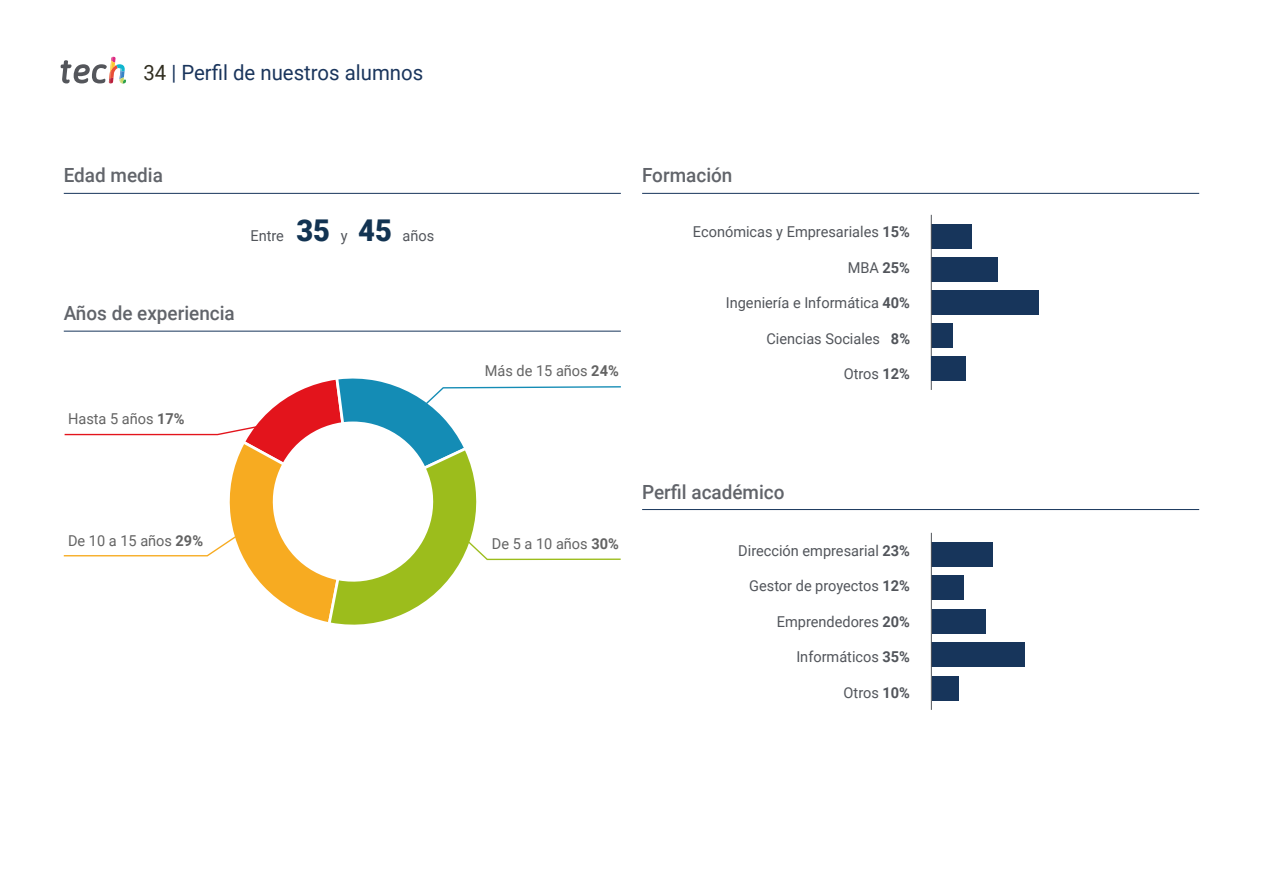
<style>
.page{position:relative;width:1263px;height:893px;background:#fff}
.page>*{position:absolute;margin:0;border:0;box-sizing:border-box;transform-origin:0 0}
.t1{font:21px "Roboto";color:#1a355c}
.t2{font:500 19.5px "Roboto";color:#61646a}
.t3{font:15px "Roboto";color:#52555b}
.t4{font:15px "Roboto";color:#636363}
.s1{color:#312e20}
.s2{font-weight:900;font-size:30px;color:#123352}
.s3{font-weight:700}
</style>
<div class="page">
<svg style="left:61px;top:57px;width:65px;height:27px"></svg>
<div style="left:932px;top:323px;width:21px;height:25px;background:#17355b"></div>
<div style="left:931px;top:643px;width:94px;height:24px;background:#17355b"></div>
<div style="left:931px;top:290px;width:107px;height:25px;background:#17355b"></div>
<div style="left:931px;top:576px;width:32px;height:24px;background:#17355b"></div>
<hr style="left:64px;top:193px;width:557px;height:1px;background:#17355b">
<hr style="left:642px;top:509px;width:557px;height:1px;background:#17355b">
<div style="left:931px;top:542px;width:61px;height:24px;background:#17355b"></div>
<div style="left:932px;top:609px;width:53px;height:24px;background:#17355b"></div>
<hr style="left:931px;top:533px;width:1px;height:177px;background:#52555b">
<hr style="left:642px;top:193px;width:557px;height:1px;background:#17355b">
<div style="left:931px;top:224px;width:40px;height:24px;background:#17355b"></div>
<div style="left:931px;top:257px;width:67px;height:24px;background:#17355b"></div>
<hr style="left:931px;top:215px;width:1px;height:175px;background:#52555b">
<hr style="left:64px;top:331px;width:557px;height:1px;background:#17355b">
<svg style="left:64px;top:378px;width:557px;height:247px"></svg>
<div style="left:931px;top:357px;width:35px;height:24px;background:#17355b"></div>
<div style="left:932px;top:676px;width:26px;height:24px;background:#17355b"></div>
<h1 class="t1" style="left:144px;top:57px;width:281px"><span class="s1">34</span> | Perfil de nuestros alumnos</h1>
<h2 class="t2" style="left:64px;top:161px;width:101px">Edad media</h2>
<p class="t3" style="left:250px;top:225px;width:185px">Entre <span class="s2">35</span> y <span class="s2">45</span> años</p>
<h2 class="t2" style="left:64px;top:300px;width:173px">Años de experiencia</h2>
<p class="t4" style="left:68px;top:408px;width:118px">Hasta 5 años <span class="s3">17%</span></p>
<p class="t4" style="left:485px;top:360px;width:135px">Más de 15 años <span class="s3">24%</span></p>
<p class="t4" style="left:68px;top:530px;width:137px">De 10 a 15 años <span class="s3">29%</span></p>
<p class="t4" style="left:492px;top:533px;width:128px">De 5 a 10 años <span class="s3">30%</span></p>
<h2 class="t2" style="left:642px;top:161px;width:92px">Formación</h2>
<p class="t3" style="left:693px;top:221px;width:219px">Económicas y Empresariales <span class="s3">15%</span></p>
<p class="t3" style="left:848px;top:257px;width:64px">MBA <span class="s3">25%</span></p>
<p class="t3" style="left:726px;top:292px;width:186px">Ingeniería e Informática <span class="s3">40%</span></p>
<p class="t3" style="left:766px;top:328px;width:145px">Ciencias Sociales <span class="s3">8%</span></p>
<p class="t3" style="left:844px;top:363px;width:68px">Otros <span class="s3">12%</span></p>
<h2 class="t2" style="left:642px;top:478px;width:144px">Perfil académico</h2>
<p class="t3" style="left:738px;top:540px;width:173px">Dirección empresarial <span class="s3">23%</span></p>
<p class="t3" style="left:749px;top:576px;width:162px">Gestor de proyectos <span class="s3">12%</span></p>
<p class="t3" style="left:777px;top:611px;width:135px">Emprendedores <span class="s3">20%</span></p>
<p class="t3" style="left:796px;top:647px;width:115px">Informáticos <span class="s3">35%</span></p>
<p class="t3" style="left:844px;top:682px;width:68px">Otros <span class="s3">10%</span></p>
</div>
